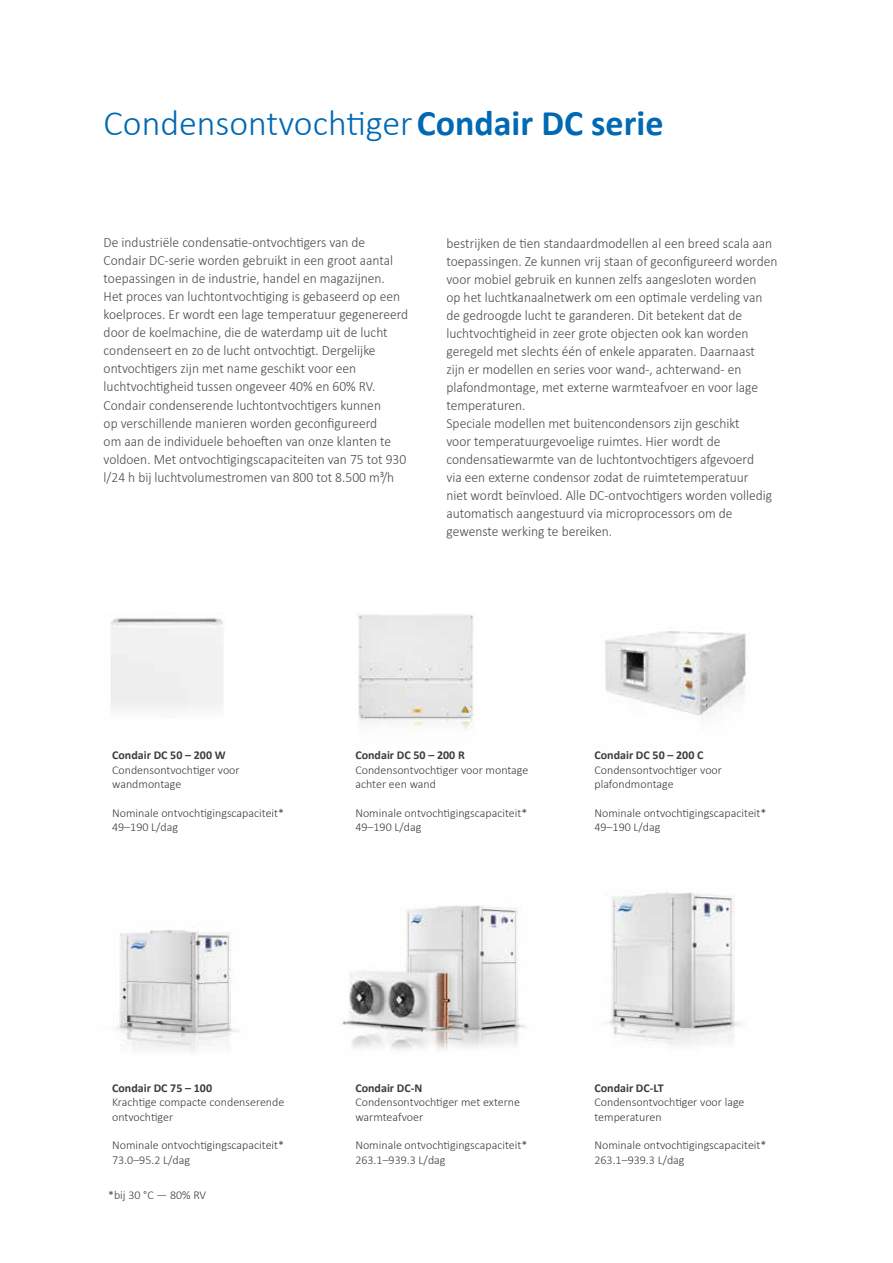
<style>
.page{position:relative;width:893px;height:1263px;background:#fff}
.page>*{position:absolute;margin:0;border:0;box-sizing:border-box;transform-origin:0 0}
.t1{font:300 36px "Calibri";color:#0069b4}
.t2{font:300 14.25px/18px "Calibri";color:#4a4a49;scale:.95 1}
.t3{font:300 12px/14.4px "Calibri";color:#3c3c3b}
.t4{font:700 12px "Calibri";color:#3c3c3b}
.s1{font-weight:700}
</style>
<div class="page">
<img style="left:604px;top:631px;width:142px;height:90px">
<img style="left:341px;top:905px;width:185px;height:145px">
<img style="left:605px;top:892px;width:136px;height:153px">
<img style="left:116px;top:930px;width:122px;height:122px">
<img style="left:358px;top:614px;width:117px;height:115px">
<h1 class="t1" style="left:104px;top:101px;width:561px">Condensontvochtiger<span class="s1">Condair DC serie</span></h1>
<p class="t2" style="left:104px;top:234px;width:322px">De industriële condensatie-ontvochtigers van de Condair DC-serie worden gebruikt in een groot aantal toepassingen in de industrie, handel en magazijnen.<br>Het proces van luchtontvochtiging is gebaseerd op een koelproces. Er wordt een lage temperatuur gegenereerd door de koelmachine, die de waterdamp uit de lucht condenseert en zo de lucht ontvochtigt. Dergelijke ontvochtigers zijn met name geschikt voor een luchtvochtigheid tussen ongeveer 40% en 60% RV.<br>Condair condenserende luchtontvochtigers kunnen<br>op verschillende manieren worden geconfigureerd<br>om aan de individuele behoeften van onze klanten te voldoen. Met ontvochtigingscapaciteiten van 75 tot 930 l/24 h bij luchtvolumestromen van 800 tot 8.500 m³/h</p>
<p class="t2" style="left:446px;top:234px;width:350px">bestrijken de tien standaardmodellen al een breed scala aan toepassingen. Ze kunnen vrij staan of geconfigureerd worden voor mobiel gebruik en kunnen zelfs aangesloten worden<br>op het luchtkanaalnetwerk om een optimale verdeling van de gedroogde lucht te garanderen. Dit betekent dat de luchtvochtigheid in zeer grote objecten ook kan worden geregeld met slechts één of enkele apparaten. Daarnaast<br>zijn er modellen en series voor wand-, achterwand- en plafondmontage, met externe warmteafvoer en voor lage temperaturen.<br>Speciale modellen met buitencondensors zijn geschikt<br>voor temperatuurgevoelige ruimtes. Hier wordt de condensatiewarmte van de luchtontvochtigers afgevoerd<br>via een externe condensor zodat de ruimtetemperatuur<br>niet wordt beïnvloed. Alle DC-ontvochtigers worden volledig automatisch aangestuurd via microprocessors om de gewenste werking te bereiken.</p>
<p class="t4" style="left:112px;top:747px;width:115px">Condair DC 50 – 200 W</p>
<p class="t3" style="left:112px;top:762px;width:129px">Condensontvochtiger voor wandmontage</p>
<p class="t3" style="left:112px;top:805px;width:174px">Nominale ontvochtigingscapaciteit*<br>49–190 L/dag</p>
<p class="t4" style="left:355px;top:747px;width:111px">Condair DC 50 – 200 R</p>
<p class="t3" style="left:355px;top:762px;width:175px">Condensontvochtiger voor montage achter een wand</p>
<p class="t3" style="left:355px;top:805px;width:174px">Nominale ontvochtigingscapaciteit*<br>49–190 L/dag</p>
<p class="t4" style="left:594px;top:747px;width:111px">Condair DC 50 – 200 C</p>
<p class="t3" style="left:594px;top:762px;width:129px">Condensontvochtiger voor plafondmontage</p>
<p class="t3" style="left:594px;top:805px;width:174px">Nominale ontvochtigingscapaciteit*<br>49–190 L/dag</p>
<p class="t4" style="left:112px;top:1079px;width:101px">Condair DC 75 – 100</p>
<p class="t3" style="left:112px;top:1095px;width:174px">Krachtige compacte condenserende ontvochtiger</p>
<p class="t3" style="left:112px;top:1138px;width:174px">Nominale ontvochtigingscapaciteit*<br>73.0–95.2 L/dag</p>
<p class="t3" style="left:108px;top:1187px;width:100px">*bij 30 °C — 80% RV</p>
<p class="t4" style="left:355px;top:1079px;width:69px">Condair DC-N</p>
<p class="t3" style="left:355px;top:1095px;width:166px">Condensontvochtiger met externe warmteafvoer</p>
<p class="t3" style="left:355px;top:1138px;width:174px">Nominale ontvochtigingscapaciteit*<br>263.1–939.3 L/dag</p>
<p class="t4" style="left:594px;top:1079px;width:71px">Condair DC-LT</p>
<p class="t3" style="left:594px;top:1095px;width:152px">Condensontvochtiger voor lage temperaturen</p>
<p class="t3" style="left:594px;top:1138px;width:174px">Nominale ontvochtigingscapaciteit*<br>263.1–939.3 L/dag</p>
</div>
